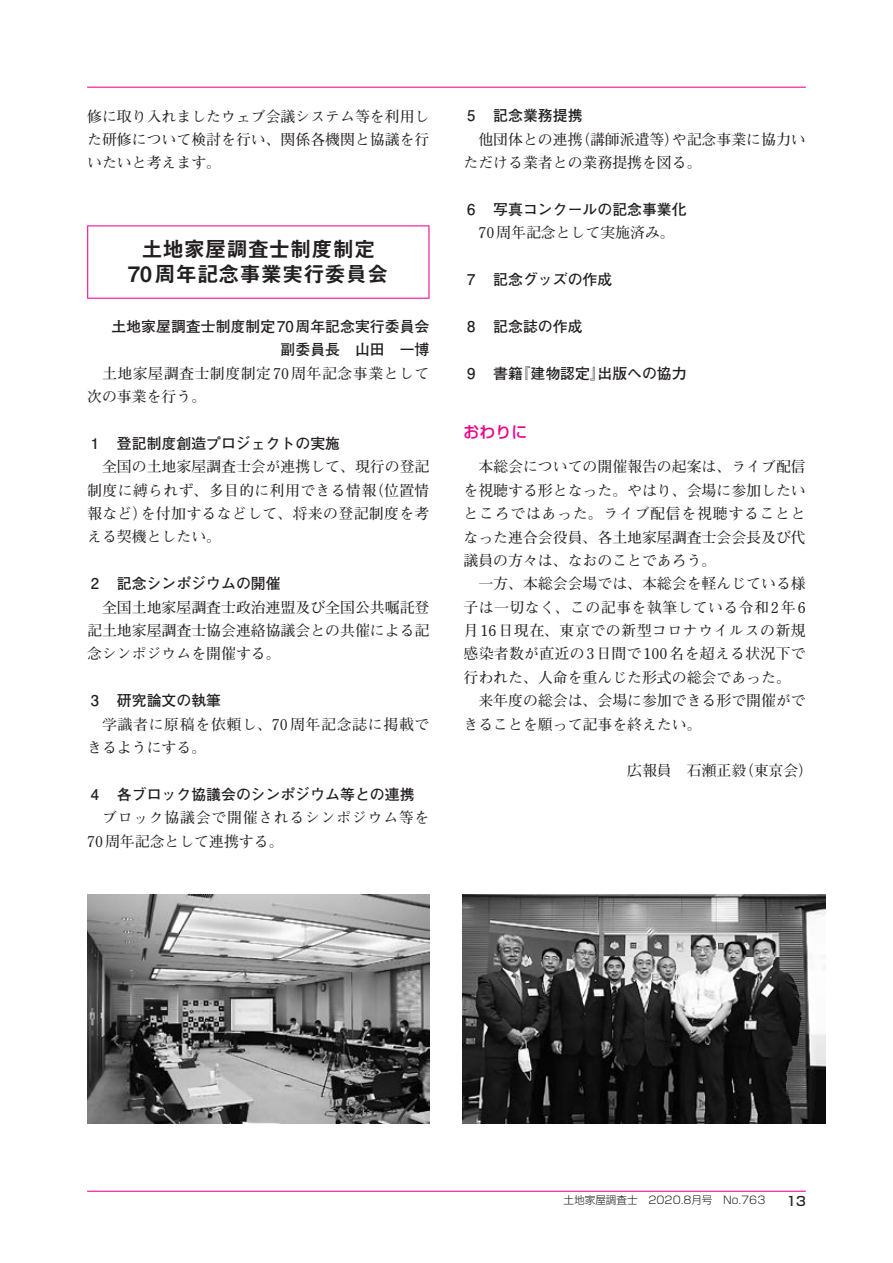
<style>
.page{position:relative;width:893px;height:1263px;background:#fff}
.page>*{position:absolute;margin:0;border:0;box-sizing:border-box;transform-origin:0 0}
.t1{font:21.3px/25.5px "Midashi Go Pr 6 N MB31";color:#231f20;text-align:center}
.t2{font:500 15.9px "Shin Go Pr 6 N";color:#ed028c}
.t3{font:700 14.85px/23.4px "Futo Min A101 Pr 6 N";color:#231f20;text-align:justify}
.t4{font:700 14.85px/23.4px "Futo Go B101 Pr 6 N";color:#231f20;text-align:right}
.t5{font:700 14.85px/23.4px "Futo Min A101 Pr 6 N";letter-spacing:.05em;color:#231f20}
.t6{font:700 14.85px/23.4px "Futo Min A101 Pr 6 N";letter-spacing:.035em;color:#231f20}
.t7{font:700 14.85px/23.4px "Futo Min A101 Pr 6 N";letter-spacing:.045em;color:#231f20}
.t8{font:500 12.75px "Shin Go Pr 6 N";color:#231f20}
.t9{font:300 10.65px "Shin Go Pr 6 N";color:#231f20}
</style>
<div class="page">
<hr style="left:87px;top:87px;width:719px;height:1px;background:#ed028c">
<hr style="left:87px;top:1191px;width:719px;height:1px;background:#ed028c">
<svg style="left:87px;top:225px;width:342px;height:74px"></svg>
<div style="left:88px;top:226px;width:340px;height:72px;background:#fff"></div>
<img style="left:87px;top:895px;width:343px;height:228px">
<img style="left:463px;top:895px;width:363px;height:228px">
<p class="t3" style="left:87px;top:104px;width:344px">修に取り入れましたウェブ会議システム等を利用した研修について検討を行い、関係各機関と協議を行いたいと考えます。</p>
<h1 class="t1" style="left:128px;top:235px;width:262px">土地家屋調査士制度制定<br>70周年記念事業実行委員会</h1>
<p class="t4" style="left:112px;top:314px;width:319px">土地家屋調査士制度制定70周年記念実行委員会副委員長　山田　一博</p>
<p class="t6" style="left:87px;top:361px;width:344px;text-indent:15px">土地家屋調査士制度制定70周年記念事業として次の事業を行う。</p>
<p class="t4" style="left:91px;top:431px;width:251px">1 登記制度創造プロジェクトの実施</p>
<p class="t3" style="left:87px;top:454px;width:344px;text-indent:15px">全国の土地家屋調査士会が連携して、現行の登記制度に縛られず、多目的に利用できる情報（位置情報など）を付加するなどして、将来の登記制度を考える契機としたい。</p>
<p class="t4" style="left:91px;top:571px;width:191px">2 記念シンポジウムの開催</p>
<p class="t3" style="left:87px;top:595px;width:344px;text-indent:15px">全国土地家屋調査士政治連盟及び全国公共嘱託登記土地家屋調査士協会連絡協議会との共催による記念シンポジウムを開催する。</p>
<p class="t4" style="left:91px;top:688px;width:132px">3 研究論文の執筆</p>
<p class="t7" style="left:87px;top:712px;width:344px;text-indent:15px">学識者に原稿を依頼し、70周年記念誌に掲載できるようにする。</p>
<p class="t4" style="left:91px;top:782px;width:325px">4 各ブロック協議会のシンポジウム等との連携</p>
<p class="t5" style="left:87px;top:805px;width:344px;text-indent:15px">ブロック協議会で開催されるシンポジウム等を<br>70周年記念として連携する。</p>
<p class="t4" style="left:467px;top:104px;width:117px">5 記念業務提携</p>
<p class="t3" style="left:463px;top:127px;width:344px;text-indent:15px">他団体との連携（講師派遣等）や記念事業に協力いただける業者との業務提携を図る。</p>
<p class="t4" style="left:467px;top:197px;width:221px">6 写真コンクールの記念事業化</p>
<p class="t3" style="left:478px;top:220px;width:198px">70周年記念として実施済み。</p>
<p class="t4" style="left:467px;top:267px;width:147px">7 記念グッズの作成</p>
<p class="t4" style="left:467px;top:314px;width:117px">8 記念誌の作成</p>
<p class="t4" style="left:467px;top:361px;width:221px">9 書籍『建物認定』出版への協力</p>
<p class="t2" style="left:463px;top:419px;width:65px">おわりに</p>
<p class="t3" style="left:463px;top:454px;width:344px;text-indent:15px">本総会についての開催報告の起案は、ライブ配信を視聴する形となった。やはり、会場に参加したいところではあった。ライブ配信を視聴することとなった連合会役員、各土地家屋調査士会会長及び代議員の方々は、なおのことであろう。</p>
<p class="t3" style="left:463px;top:571px;width:344px;text-indent:15px">一方、本総会会場では、本総会を軽んじている様子は一切なく、この記事を執筆している令和2年6月16日現在、東京での新型コロナウイルスの新規感染者数が直近の3日間で100名を超える状況下で行われた、人命を重んじた形式の総会であった。</p>
<p class="t3" style="left:463px;top:688px;width:344px;text-indent:15px">来年度の総会は、会場に参加できる形で開催ができることを願って記事を終えたい。</p>
<p class="t3" style="left:627px;top:758px;width:188px">広報員　石瀬正毅（東京会）</p>
<p class="t9" style="left:563px;top:1191px;width:203px">土地家屋調査士　2020.8月号　No.763</p>
<p class="t8" style="left:786px;top:1191px;width:21px">13</p>
</div>
